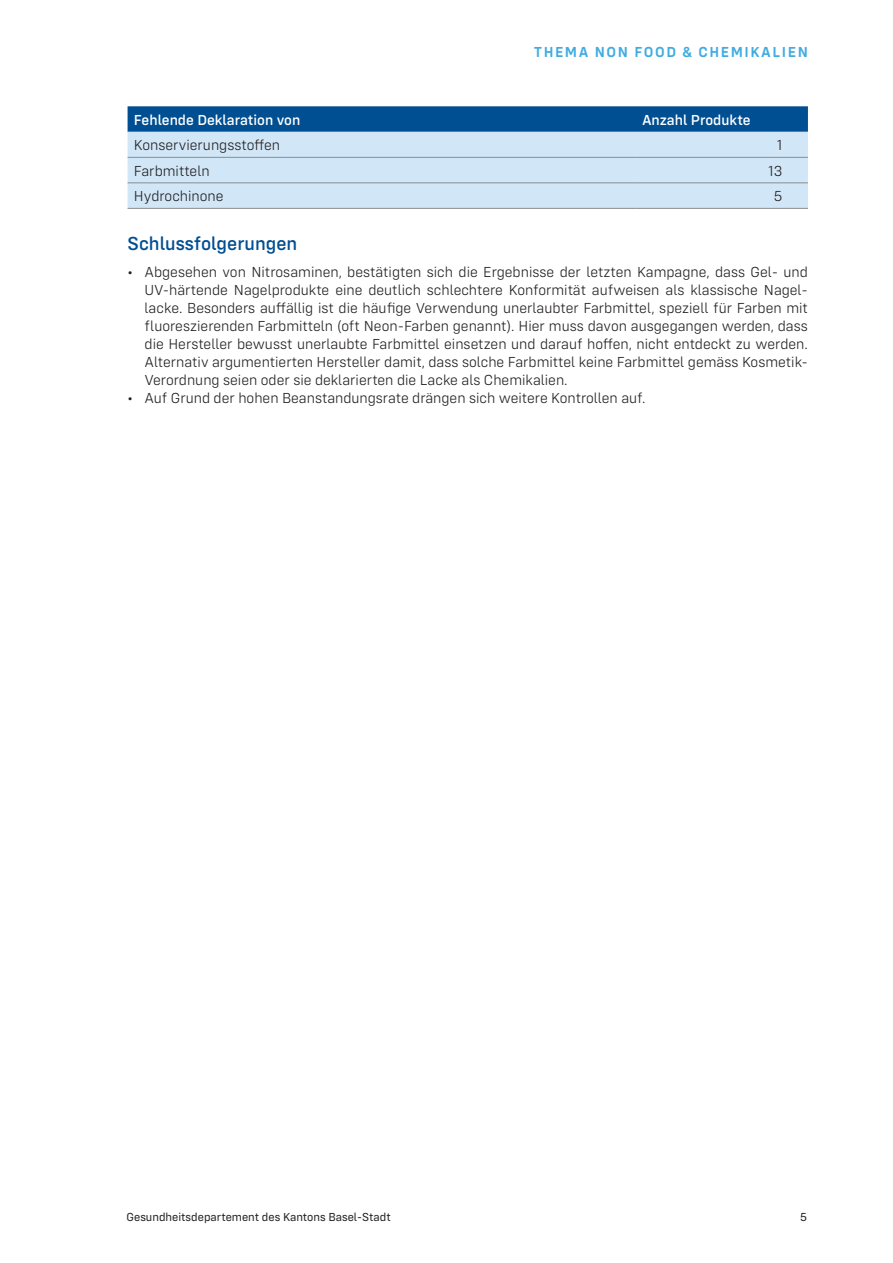
<style>
.page{position:relative;width:893px;height:1263px;background:#fff}
.page>*{position:absolute;margin:0;border:0;box-sizing:border-box;transform-origin:0 0}
.Zwischentite{font:500 19.5px "Config Rounded";color:#004f92}
.Tabelle_Text{font:300 15px/18px "Config Rounded";color:#231f20;text-align:justify}
.Tabelle_Titel{font:500 15px "Config Rounded";color:#fff}
.t1{font:600 15px "Config Rounded";letter-spacing:.1em;color:#40ace1}
.t2{font:12px "Config Rounded";color:#231f20}
</style>
<div class="page">
<svg style="left:128px;top:106px;width:680px;height:26px;background:#055394"></svg>
<div style="left:128px;top:132px;width:680px;height:76px;background:#d1e6f6"></div>
<hr style="left:128px;top:157px;width:508px;height:1px;background:#8b8d8f">
<hr style="left:636px;top:157px;width:172px;height:1px;background:#8b8d8f">
<hr style="left:128px;top:182px;width:508px;height:1px;background:#8b8d8f">
<hr style="left:636px;top:182px;width:172px;height:1px;background:#8b8d8f">
<hr style="left:128px;top:208px;width:508px;height:1px;background:#8b8d8f">
<hr style="left:636px;top:208px;width:172px;height:1px;background:#8b8d8f">
<p class="t1" style="left:534px;top:43px;width:276px">THEMA NON FOOD &amp; CHEMIKALIEN</p>
<p class="Tabelle_Titel" style="left:134px;top:111px;width:168px">Fehlende Deklaration von</p>
<p class="Tabelle_Titel" style="left:642px;top:111px;width:110px">Anzahl Produkte</p>
<p class="Tabelle_Text" style="left:134px;top:136px;width:148px">Konservierungsstoffen</p>
<p class="Tabelle_Text" style="left:777px;top:136px;width:7px">1</p>
<p class="Tabelle_Text" style="left:134px;top:162px;width:77px">Farbmitteln</p>
<p class="Tabelle_Text" style="left:768px;top:162px;width:16px">13</p>
<p class="Tabelle_Text" style="left:134px;top:187px;width:91px">Hydrochinone</p>
<p class="Tabelle_Text" style="left:774px;top:187px;width:10px">5</p>
<p class="Zwischentite" style="left:128px;top:232px;width:171px">Schlussfolgerungen</p>
<p class="Tabelle_Text" style="left:145px;top:263px;width:665px;text-indent:-17px">• Abgesehen von Nitrosaminen, bestätigten sich die Ergebnisse der letzten Kampagne, dass Gel- und UV-härtende Nagelprodukte eine deutlich schlechtere Konformität aufweisen als klassische Nagel&shy;lacke. Besonders auffällig ist die häufige Verwendung unerlaubter Farbmittel, speziell für Farben mit fluoreszierenden Farbmitteln (oft Neon-Farben genannt). Hier muss davon ausgegangen werden, dass die Hersteller bewusst unerlaubte Farbmittel einsetzen und darauf hoffen, nicht entdeckt zu werden.<br>Alternativ argumentierten Hersteller damit, dass solche Farbmittel keine Farbmittel gemäss Kosmetik-Verordnung seien oder sie deklarierten die Lacke als Chemikalien.</p>
<p class="Tabelle_Text" style="left:128px;top:389px;width:520px">• Auf Grund der hohen Beanstandungsrate drängen sich weitere Kontrollen auf.</p>
<p class="t2" style="left:126px;top:1210px;width:266px">Gesundheitsdepartement des Kantons Basel-Stadt</p>
<p class="t2" style="left:800px;top:1210px;width:8px">5</p>
</div>
